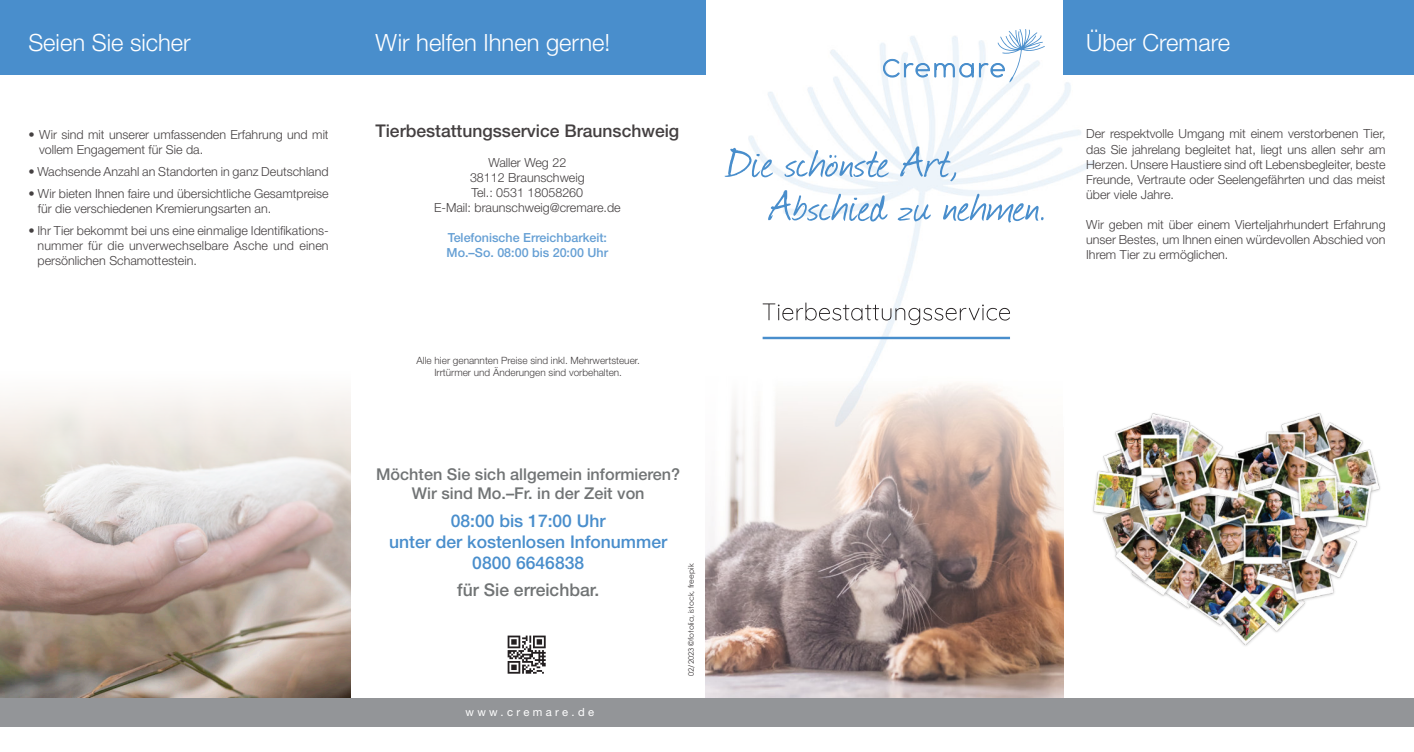
<style>
.page{position:relative;width:1414px;height:752px;background:#fff}
.page>*{position:absolute;margin:0;border:0;box-sizing:border-box;transform-origin:0 0}
.t1{font:300 23.75px "Helvetica Neue LT Std";color:#fff}
.t2{font:500 17.5px/21px "Helvetica Neue LT Std";color:#498ecc;text-align:center}
.t3{font:500 17.5px "Helvetica Neue LT Std";color:#444041}
.t4{font:500 17.5px "Helvetica Neue LT Std";color:#717475}
.t5{font:500 16.25px/19.5px "Helvetica Neue LT Std";color:#717475;text-align:center}
.t6{font:300 12.5px/15px "Helvetica Neue LT Std";color:#444041;text-align:justify}
.t7{font:500 12.5px/15px "Helvetica Neue LT Std";color:#659fd4}
.t8{font:11.25px "Helvetica Neue LT Std";letter-spacing:.3em;color:#fff}
.t9{font:300 10px/12px "Helvetica Neue LT Std";color:#444041;text-align:center}
.t10{font:7.5px "Century Gothic";color:#393536}
</style>
<div class="page">
<img style="left:0;top:393px;width:351px;height:305px">
<img style="left:705px;top:404px;width:358px;height:294px">
<img style="left:748px;top:36px;width:348px;height:390px">
<div style="left:0;top:0;width:705px;height:75px;background:#498ecc"></div>
<div style="left:0;top:698px;width:1414px;height:28px;background:#939598"></div>
<div style="left:1064px;top:0;width:350px;height:75px;background:#498ecc"></div>
<svg style="left:725px;top:148px;width:48px;height:29px"></svg>
<svg style="left:784px;top:150px;width:105px;height:27px"></svg>
<svg style="left:900px;top:146px;width:56px;height:35px"></svg>
<svg style="left:768px;top:190px;width:119px;height:31px"></svg>
<svg style="left:897px;top:204px;width:34px;height:17px"></svg>
<svg style="left:943px;top:194px;width:100px;height:28px"></svg>
<svg style="left:508px;top:635px;width:38px;height:38px"></svg>
<hr style="left:763px;top:336px;width:247px;height:3px;background:#498ecc">
<svg style="left:763px;top:302px;width:247px;height:23px"></svg>
<svg style="left:883px;top:29px;width:162px;height:53px"></svg>
<img style="left:1086px;top:404px;width:294px;height:242px">
<h1 class="t1" style="left:28px;top:34px;width:164px">Seien Sie sicher</h1>
<h1 class="t1" style="left:376px;top:34px;width:236px">Wir helfen Ihnen gerne!</h1>
<h1 class="t1" style="left:1086px;top:34px;width:145px">Über Cremare</h1>
<p class="t6" style="left:39px;top:128px;width:291px;text-indent:-11px">• Wir sind mit unserer umfassenden Erfahrung und mit vollem Engagement für Sie da.</p>
<p class="t6" style="left:28px;top:165px;width:302px">• Wachsende Anzahl an Standorten in ganz Deutschland</p>
<p class="t6" style="left:38px;top:188px;width:292px;text-indent:-9px">• Wir bieten Ihnen faire und übersichtliche Gesamtpreise für die verschiedenen Kremierungsarten an.</p>
<p class="t6" style="left:38px;top:225px;width:293px;text-indent:-9px">• Ihr Tier bekommt bei uns eine einmalige Identifikations&shy;nummer für die unverwechselbare Asche und einen persönlichen Schamottestein.</p>
<h2 class="t3" style="left:375px;top:124px;width:305px">Tierbestattungsservice Braunschweig</h2>
<p class="t6" style="left:434px;top:156px;width:188px;text-align:center">Waller Weg 22<br>38112 Braunschweig<br>Tel.: 0531 18058260<br>E-Mail: braunschweig@cremare.de</p>
<p class="t7" style="left:447px;top:231px;width:163px">Telefonische Erreichbarkeit:<br>Mo.–So. 08:00 bis 20:00 Uhr</p>
<p class="t9" style="left:417px;top:355px;width:225px">Alle hier genannten Preise sind inkl. Mehrwertsteuer.<br>Irrtürmer und Änderungen sind vorbehalten.</p>
<h3 class="t5" style="left:376px;top:466px;width:306px">Möchten Sie sich allgemein informieren?<br>Wir sind Mo.–Fr. in der Zeit von</h3>
<h2 class="t2" style="left:389px;top:512px;width:280px">08:00 bis 17:00 Uhr<br>unter der kostenlosen Infonummer<br>0800 6646838</h2>
<h2 class="t4" style="left:457px;top:583px;width:144px">für Sie erreichbar.</h2>
<p class="t10" style="left:688px;top:675px;width:114px;rotate:-90deg">02/2023 ©fotolia, istock, freepik</p>
<p class="t8" style="left:465px;top:708px;width:130px">www.cremare.de</p>
<p class="t6" style="left:1086px;top:128px;width:301px">Der respektvolle Umgang mit einem verstorbenen Tier, das Sie jahrelang begleitet hat, liegt uns allen sehr am Herzen. Unsere Haustiere sind oft Lebensbegleiter, beste Freunde, Vertraute oder Seelengefährten und das meist über viele Jahre.</p>
<p class="t6" style="left:1086px;top:218px;width:301px">Wir geben mit über einem Vierteljahrhundert Erfahrung unser Bestes, um Ihnen einen würdevollen Abschied von Ihrem Tier zu ermöglichen.</p>
</div>
